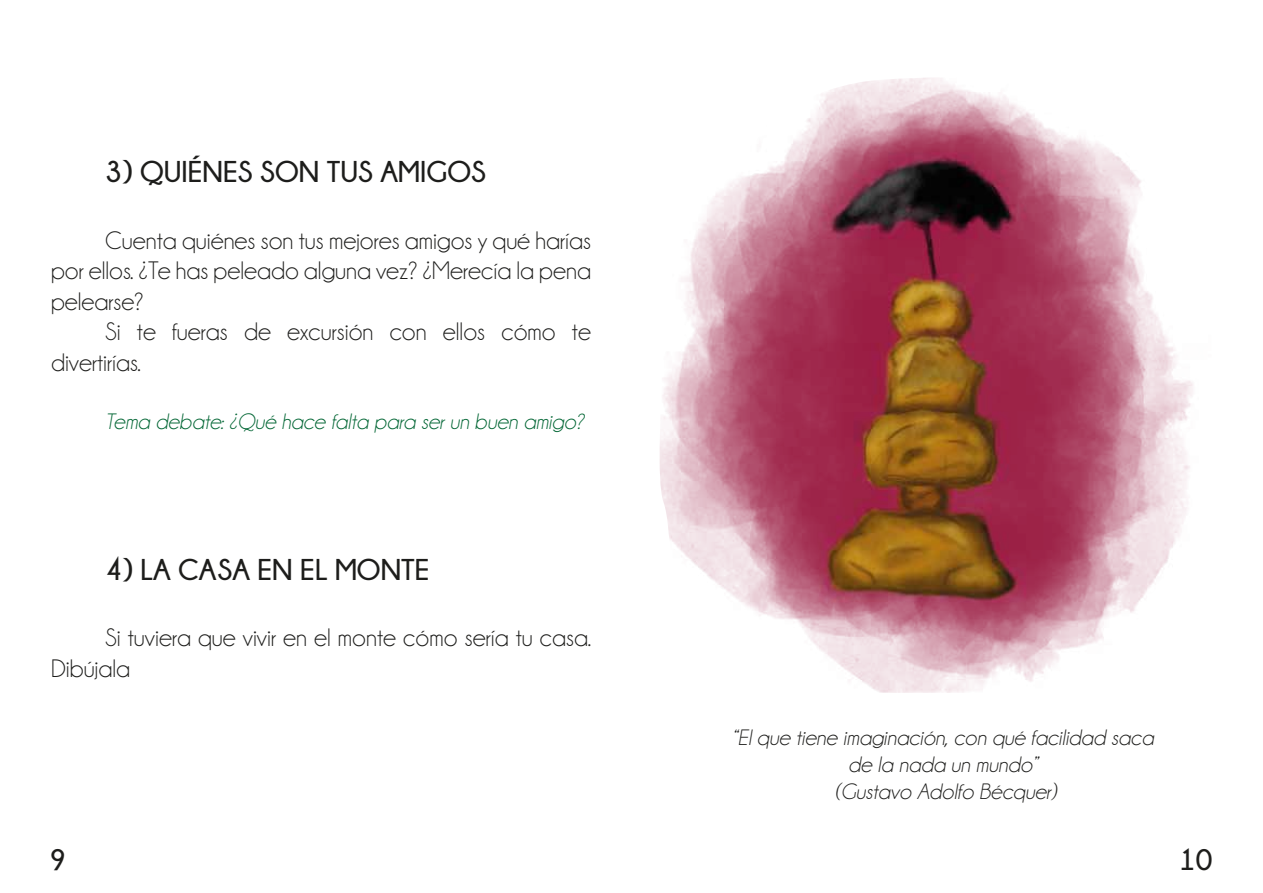
<style>
.page{position:relative;width:1263px;height:893px;background:#fff}
.page>*{position:absolute;margin:0;border:0;box-sizing:border-box;transform-origin:0 0}
.t1{font:700 30px "Champagne&Limousines";color:#1d1d1b}
.t2{font:25.5px/30.6px "Champagne&Limousines";color:#1d1d1b}
.t3{font:italic 22.5px/27px "Champagne&Limousines";color:#1d1d1b;text-align:center}
.t4{font:italic 22.5px "Champagne&Limousines";color:#006533}
</style>
<div class="page">
<img style="left:660px;top:78px;width:533px;height:615px">
<p class="t1" style="left:105px;top:155px;width:383px">3) QUIÉNES SON TUS AMIGOS</p>
<p class="t2" style="left:51px;top:225px;width:541px;text-align:justify;text-indent:54px">Cuenta quiénes son tus mejores amigos y qué harías por ellos. ¿Te has peleado alguna vez? ¿Merecía la pena pelearse?</p>
<p class="t2" style="left:51px;top:317px;width:542px;text-indent:54px">Si te fueras de excursión con ellos cómo te divertirías.</p>
<p class="t4" style="left:105px;top:410px;width:481px">Tema debate: ¿Qué hace falta para ser un buen amigo?</p>
<p class="t1" style="left:105px;top:553px;width:326px">4) LA CASA EN EL MONTE</p>
<p class="t2" style="left:51px;top:623px;width:541px;text-indent:54px">Si tuviera que vivir en el monte cómo sería tu casa.<br>Dibújala</p>
<p class="t3" style="left:732px;top:724px;width:423px">“El que tiene imaginación, con qué facilidad saca de la nada un mundo”<br>(Gustavo Adolfo Bécquer)</p>
<p class="t1" style="left:49px;top:843px;width:18px">9</p>
<p class="t1" style="left:1179px;top:843px;width:35px">10</p>
</div>
